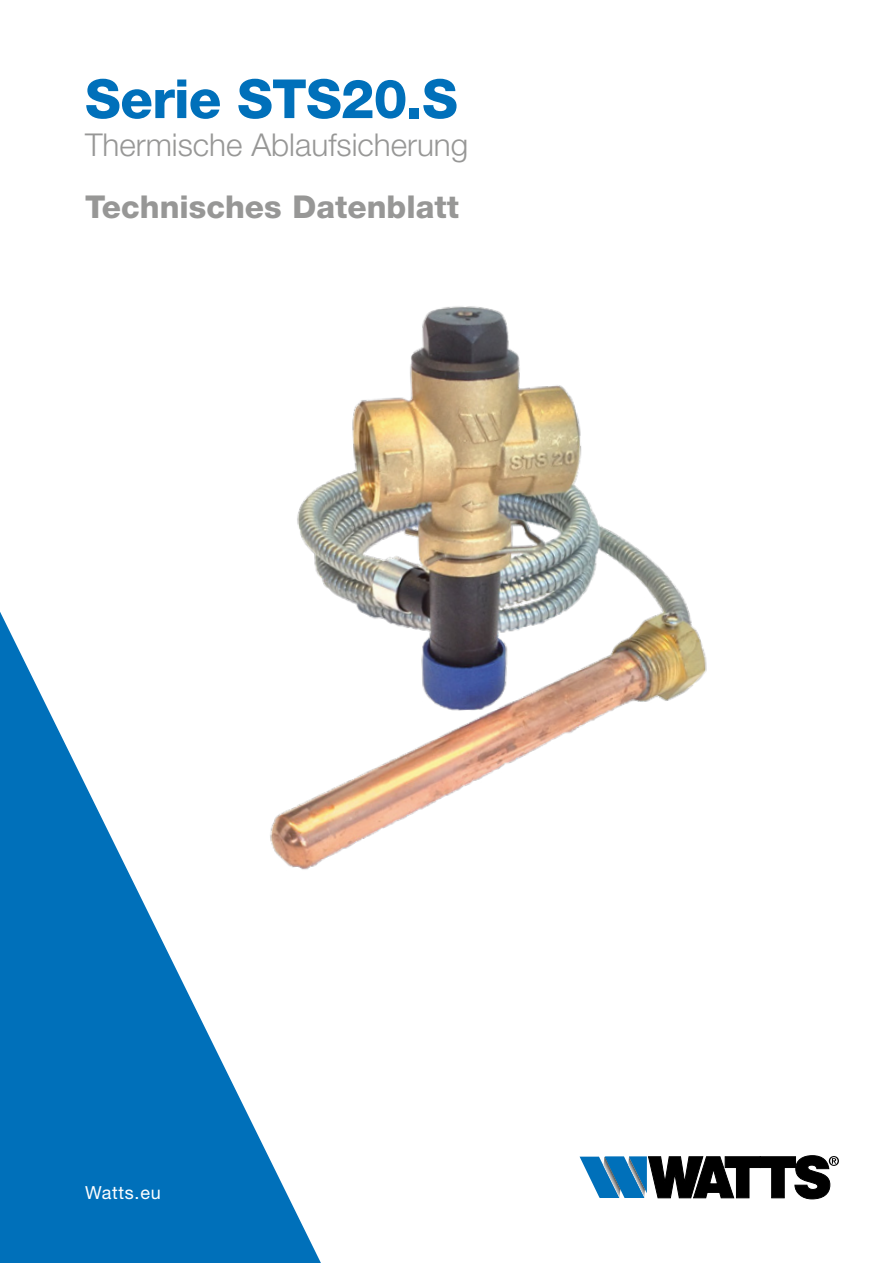
<style>
.page{position:relative;width:893px;height:1263px;background:#fff}
.page>*{position:absolute;margin:0;border:0;box-sizing:border-box;transform-origin:0 0}
.t1{font:800 54px "Helvetica Neue LT Std";letter-spacing:-.015em;color:#0070ba}
.t2{font:300 31.5px "Helvetica Neue LT Std";color:#979796}
.t3{font:800 31.5px "Helvetica Neue LT Std";color:#979796}
.t4{font:18px "Helvetica Neue LT Std";letter-spacing:.04em;color:#fff}
</style>
<div class="page">
<img style="left:297px;top:306px;width:410px;height:554px">
<svg style="left:580px;top:1155px;width:259px;height:44px"></svg>
<svg style="left:0;top:579px;width:324px;height:684px"></svg>
<h1 class="t1" style="left:85px;top:67px;width:374px">Serie STS20.S</h1>
<p class="t2" style="left:85px;top:125px;width:385px">Thermische Ablaufsicherung</p>
<p class="t3" style="left:85px;top:188px;width:375px">Technisches Datenblatt</p>
<p class="t4" style="left:85px;top:1182px;width:77px">Watts.eu</p>
</div>
